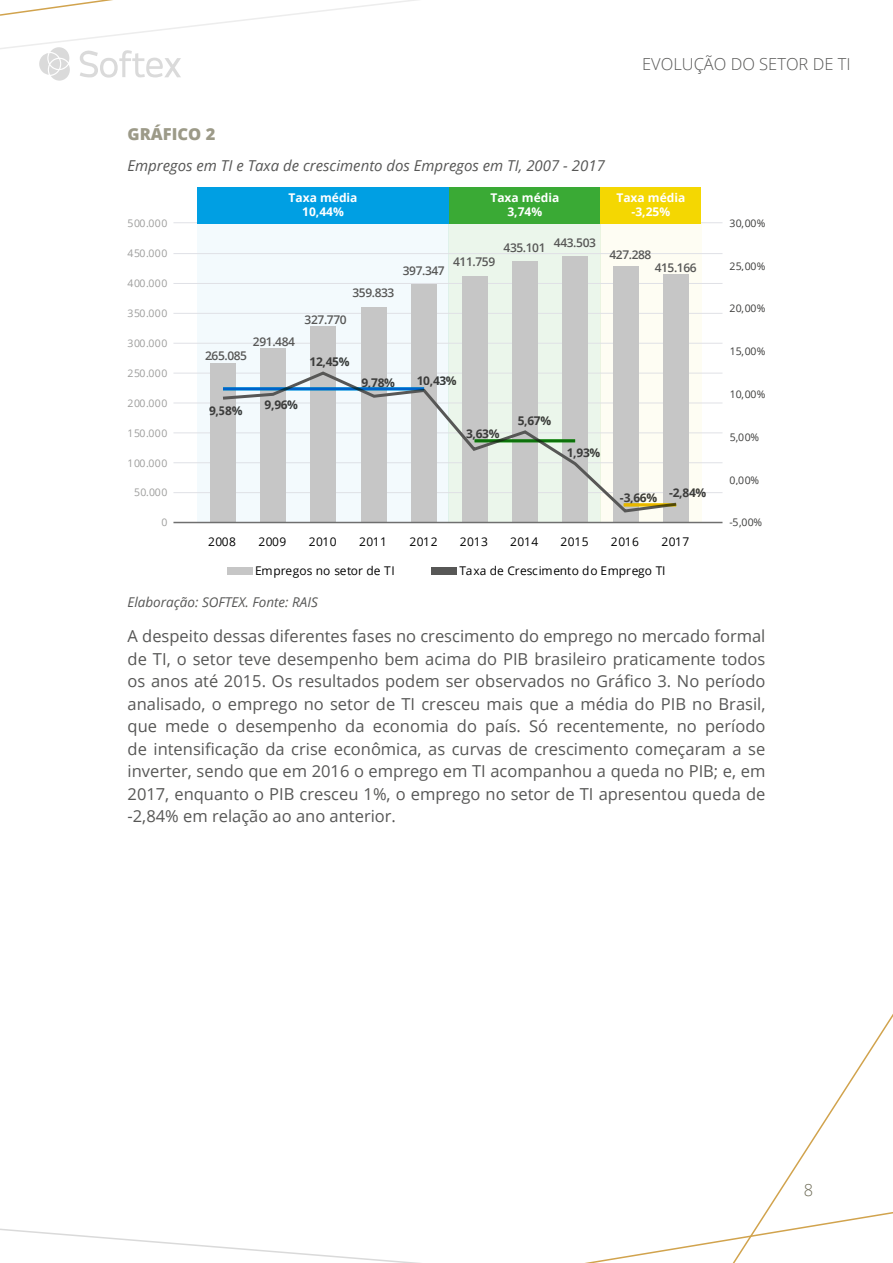
<style>
.page{position:relative;width:893px;height:1263px;background:#fff}
.page>*{position:absolute;margin:0;border:0;box-sizing:border-box;transform-origin:0 0}
.Texto{font:16.5px/22.5px "Open Sans";color:#575756;text-align:justify}
.t1{font:300 16.5px "Open Sans";color:#575756}
.Gráficos_-_Título{font:800 16.5px "Open Sans";color:#9c9a88}
.t2{font:300 16.5px "Open Sans";color:#6e6c57}
.Rodapé{font:italic 15px "Open Sans";color:#575756}
.Tabela_-_Legenda{font:italic 13.5px "Open Sans";color:#575756}
.t3{font:12px "Open Sans";letter-spacing:.01em;color:#000}
.t4{font:600 12px "Open Sans";letter-spacing:-.035em;color:#575756}
.t5{font:700 12px "Open Sans";letter-spacing:-.035em;color:#3c3c3b}
.t6{font:700 12px/14.4px "Open Sans";color:#fff;text-align:center}
.t7{font:10.5px "Open Sans";letter-spacing:.045em;color:#9d9d9c}
.t8{font:10.5px "Open Sans";letter-spacing:.045em;color:#3c3c3b}
</style>
<div class="page">
<svg style="left:770px;top:1014px;width:123px;height:190px"></svg>
<svg style="left:0;top:1204px;width:893px;height:59px"></svg>
<svg style="left:0;top:0;width:417px;height:81px"></svg>
<div style="left:600px;top:223px;width:101px;height:299px;background:#fefdf3"></div>
<div style="left:449px;top:223px;width:152px;height:299px;background:#ebf6eb"></div>
<div style="left:197px;top:223px;width:252px;height:300px;background:#f3fafd"></div>
<hr style="left:173px;top:492px;width:549px;height:1px;background:#e0e1e6">
<hr style="left:173px;top:462px;width:549px;height:1px;background:#e0e1e6">
<hr style="left:173px;top:432px;width:549px;height:1px;background:#e0e1e6">
<hr style="left:173px;top:403px;width:549px;height:1px;background:#e0e1e6">
<hr style="left:173px;top:373px;width:549px;height:1px;background:#e0e1e6">
<hr style="left:173px;top:343px;width:549px;height:1px;background:#e0e1e6">
<hr style="left:173px;top:313px;width:549px;height:1px;background:#e0e1e6">
<hr style="left:173px;top:283px;width:549px;height:1px;background:#e0e1e6">
<hr style="left:173px;top:253px;width:549px;height:1px;background:#e0e1e6">
<hr style="left:173px;top:222px;width:549px;height:1px;background:#e0e1e6">
<div style="left:210px;top:364px;width:26px;height:159px;background:#c6c6c6"></div>
<div style="left:260px;top:348px;width:26px;height:175px;background:#c6c6c6"></div>
<div style="left:310px;top:326px;width:26px;height:197px;background:#c6c6c6"></div>
<div style="left:361px;top:307px;width:26px;height:216px;background:#c6c6c6"></div>
<div style="left:411px;top:285px;width:26px;height:238px;background:#c6c6c6"></div>
<div style="left:462px;top:276px;width:25px;height:247px;background:#c6c6c6"></div>
<div style="left:512px;top:262px;width:26px;height:261px;background:#c6c6c6"></div>
<div style="left:562px;top:257px;width:26px;height:266px;background:#c6c6c6"></div>
<div style="left:613px;top:267px;width:25px;height:256px;background:#c6c6c6"></div>
<div style="left:663px;top:274px;width:26px;height:249px;background:#c6c6c6"></div>
<hr style="left:173px;top:522px;width:549px;height:1px;background:#6f6f6f">
<div style="left:227px;top:567px;width:25px;height:8px;background:#c6c6c6"></div>
<div style="left:432px;top:567px;width:25px;height:8px;background:#575756"></div>
<div style="left:197px;top:187px;width:252px;height:37px;background:#009fe3"></div>
<div style="left:449px;top:187px;width:151px;height:37px;background:#3aaa35"></div>
<div style="left:600px;top:187px;width:101px;height:37px;background:#f4d702"></div>
<svg style="left:223px;top:369px;width:454px;height:145px"></svg>
<hr style="left:223px;top:387px;width:201px;height:3px;background:#009fe3">
<hr style="left:475px;top:439px;width:100px;height:3px;background:#3aaa35">
<hr style="left:624px;top:503px;width:52px;height:3px;background:#f4d702">
<p class="Gráficos_-_Título" style="left:128px;top:122px;width:89px">GRÁFICO 2</p>
<p class="Rodapé" style="left:128px;top:155px;width:479px">Empregos em TI e Taxa de crescimento dos Empregos em TI, 2007 - 2017</p>
<p class="t1" style="left:642px;top:53px;width:210px">EVOLUÇÃO DO SETOR DE TI</p>
<p class="t7" style="left:128px;top:216px;width:41px">500.000</p>
<p class="t6" style="left:289px;top:190px;width:70px">Taxa média<br>10,44%</p>
<p class="t6" style="left:490px;top:190px;width:70px">Taxa média<br>3,74%</p>
<p class="t6" style="left:616px;top:190px;width:70px">Taxa média -3,25%</p>
<p class="t8" style="left:729px;top:216px;width:38px">30,00%</p>
<p class="t7" style="left:128px;top:246px;width:41px">450.000</p>
<p class="t4" style="left:403px;top:262px;width:44px">397.347</p>
<p class="t4" style="left:453px;top:254px;width:44px">411.759</p>
<p class="t4" style="left:504px;top:237px;width:94px">435.101 443.503</p>
<p class="t4" style="left:609px;top:246px;width:44px">427.288</p>
<p class="t4" style="left:655px;top:259px;width:44px">415.166</p>
<p class="t8" style="left:729px;top:259px;width:38px">25,00%</p>
<p class="t7" style="left:128px;top:276px;width:41px">400.000</p>
<p class="t4" style="left:352px;top:285px;width:44px">359.833</p>
<p class="t7" style="left:128px;top:306px;width:41px">350.000</p>
<p class="t4" style="left:305px;top:312px;width:44px">327.770</p>
<p class="t8" style="left:729px;top:301px;width:38px">20,00%</p>
<p class="t7" style="left:128px;top:336px;width:41px">300.000</p>
<p class="t7" style="left:128px;top:366px;width:41px">250.000</p>
<p class="t7" style="left:128px;top:396px;width:41px">200.000</p>
<p class="t4" style="left:253px;top:334px;width:44px">291.484</p>
<p class="t4" style="left:205px;top:348px;width:44px">265.085</p>
<p class="t5" style="left:310px;top:353px;width:41px">12,45%</p>
<p class="t5" style="left:209px;top:402px;width:35px">9,58%</p>
<p class="t5" style="left:265px;top:396px;width:35px">9,96%</p>
<p class="t5" style="left:361px;top:374px;width:35px">9,78%</p>
<p class="t5" style="left:417px;top:372px;width:41px">10,43%</p>
<p class="t5" style="left:518px;top:412px;width:35px">5,67%</p>
<p class="t8" style="left:729px;top:344px;width:38px">15,00%</p>
<p class="t8" style="left:729px;top:387px;width:38px">10,00%</p>
<p class="t7" style="left:128px;top:425px;width:41px">150.000</p>
<p class="t5" style="left:466px;top:425px;width:35px">3,63%</p>
<p class="t8" style="left:729px;top:430px;width:31px">5,00%</p>
<p class="t7" style="left:128px;top:455px;width:41px">100.000</p>
<p class="t5" style="left:567px;top:444px;width:35px">1,93%</p>
<p class="t8" style="left:729px;top:473px;width:31px">0,00%</p>
<p class="t7" style="left:134px;top:485px;width:35px">50.000</p>
<p class="t5" style="left:620px;top:486px;width:88px">-3,66% -2,84%</p>
<p class="t7" style="left:161px;top:515px;width:7px">0</p>
<p class="t8" style="left:729px;top:515px;width:34px">-5,00%</p>
<p class="t3" style="left:208px;top:533px;width:30px">2008</p>
<p class="t3" style="left:258px;top:533px;width:30px">2009</p>
<p class="t3" style="left:309px;top:533px;width:30px">2010</p>
<p class="t3" style="left:359px;top:533px;width:30px">2011</p>
<p class="t3" style="left:409px;top:533px;width:30px">2012</p>
<p class="t3" style="left:460px;top:533px;width:30px">2013</p>
<p class="t3" style="left:510px;top:533px;width:30px">2014</p>
<p class="t3" style="left:561px;top:533px;width:30px">2015</p>
<p class="t3" style="left:611px;top:533px;width:30px">2016</p>
<p class="t3" style="left:661px;top:533px;width:30px">2017</p>
<p class="t3" style="left:255px;top:562px;width:141px">Empregos no setor de TI</p>
<p class="t3" style="left:459px;top:562px;width:208px">Taxa de Crescimento do Emprego TI</p>
<p class="Tabela_-_Legenda" style="left:128px;top:593px;width:192px">Elaboração: SOFTEX. Fonte: RAIS</p>
<p class="Texto" style="left:128px;top:625px;width:639px">A despeito dessas diferentes fases no crescimento do emprego no mercado formal de TI, o setor teve desempenho bem acima do PIB brasileiro praticamente todos os anos até 2015. Os resultados podem ser observados no Gráfico 3. No período analisado, o emprego no setor de TI cresceu mais que a média do PIB no Brasil, que mede o desempenho da economia do país. Só recentemente, no período de intensificação da crise econômica, as curvas de crescimento começaram a se inverter, sendo que em 2016 o emprego em TI acompanhou a queda no PIB; e, em 2017, enquanto o PIB cresceu 1%, o emprego no setor de TI apresentou queda de -2,84% em relação ao ano anterior.</p>
<p class="t2" style="left:804px;top:1178px;width:11px">8</p>
</div>
